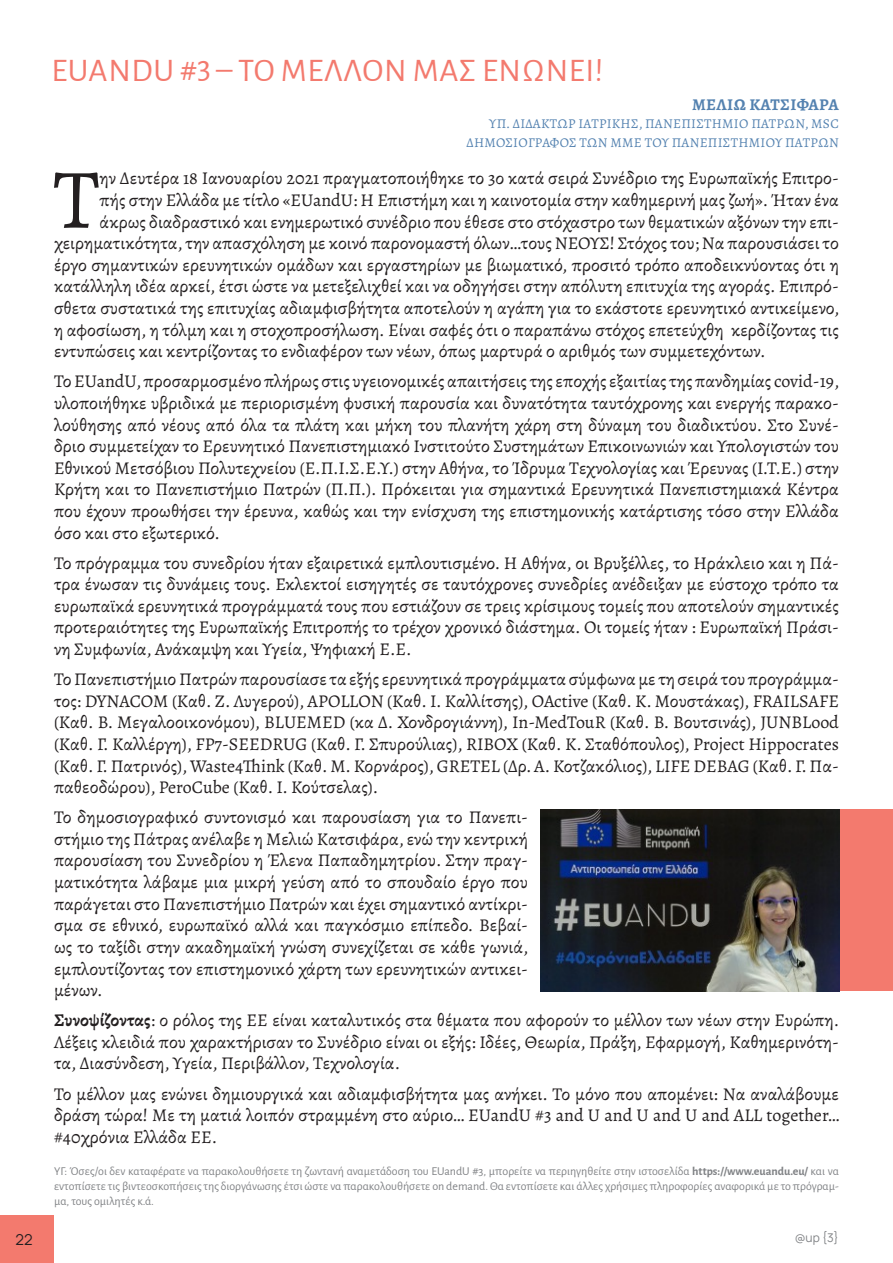
<style>
.page{position:relative;width:893px;height:1263px;background:#fff}
.page>*{position:absolute;margin:0;border:0;box-sizing:border-box;transform-origin:0 0}
._1st{font:85.05px "Alegreya";color:#231f20}
.t1{font:33px "Alegreya Sans";letter-spacing:.02em;color:#f37a6e}
.text{font:18px/21.6px "Alegreya";color:#231f20;text-align:justify}
._1st-2{font:18px "Alegreya";color:#231f20}
.author-title{font:700 16.5px "Alegreya";letter-spacing:.02em;color:#5482b0}
.t2{font:200 15px "Manrope";color:#231f20}
.author-title-2{font:13.5px "Alegreya";letter-spacing:.02em;color:#5482b0}
.bibliography{font:12px/15px "Alegreya Sans";color:#808285;text-align:justify}
.t3{font:200 12px "Manrope";color:#808285}
.s1{font-weight:700}
</style>
<div class="page">
<div style="left:0;top:1215px;width:54px;height:48px;background:#f37a6e"></div>
<div style="left:541px;top:810px;width:352px;height:181px;background:#f37a6e"></div>
<img style="left:541px;top:810px;width:299px;height:181px">
<p class="t1" style="left:51px;top:47px;width:553px">EUANDU #3 – ΤΟ ΜΕΛΛΟΝ ΜΑΣ ΕΝΩΝΕΙ!</p>
<p class="author-title" style="left:692px;top:93px;width:148px">ΜΕΛΙΏ ΚΑΤΣΙΦΆΡΑ</p>
<p class="author-title-2" style="left:489px;top:115px;width:351px">ΥΠ. ΔΙΔΆΚΤΩΡ ΙΑΤΡΙΚΉΣ, ΠΑΝΕΠΙΣΤΉΜΙΟ ΠΑΤΡΏΝ, MSC</p>
<p class="author-title-2" style="left:466px;top:134px;width:374px">ΔΗΜΟΣΙΟΓΡΆΦΟΣ ΤΩΝ ΜΜΕ ΤΟΥ ΠΑΝΕΠΙΣΤΗΜΊΟΥ ΠΑΤΡΏΝ</p>
<p class="_1st" style="left:53px;top:146px;width:48px">Τ</p>
<p class="_1st-2" style="left:100px;top:167px;width:741px">ην Δευτέρα 18 Ιανουαρίου 2021 πραγματοποιήθηκε το 3ο κατά σειρά Συνέδριο της Ευρωπαϊκής Επιτρο-</p>
<p class="_1st-2" style="left:100px;top:189px;width:741px">πής στην Ελλάδα με τίτλο «EUandU: Η Επιστήμη και η καινοτομία στην καθημερινή μας ζωή». Ήταν ένα</p>
<p class="_1st-2" style="left:100px;top:210px;width:741px">άκρως διαδραστικό και ενημερωτικό συνέδριο που έθεσε στο στόχαστρο των θεματικών αξόνων την επι-</p>
<p class="_1st-2" style="left:54px;top:232px;width:786px">χειρηματικότητα, την απασχόληση με κοινό παρονομαστή όλων…τους ΝΕΟΥΣ! Στόχος του; Να παρουσιάσει το</p>
<p class="_1st-2" style="left:54px;top:253px;width:786px">έργο σημαντικών ερευνητικών ομάδων και εργαστηρίων με βιωματικό, προσιτό τρόπο αποδεικνύοντας ότι η</p>
<p class="_1st-2" style="left:54px;top:275px;width:786px">κατάλληλη ιδέα αρκεί, έτσι ώστε να μετεξελιχθεί και να οδηγήσει στην απόλυτη επιτυχία της αγοράς. Επιπρό-</p>
<p class="_1st-2" style="left:54px;top:297px;width:787px">σθετα συστατικά της επιτυχίας αδιαμφισβήτητα αποτελούν η αγάπη για το εκάστοτε ερευνητικό αντικείμενο,</p>
<p class="_1st-2" style="left:54px;top:318px;width:786px">η αφοσίωση, η τόλμη και η στοχοπροσήλωση. Είναι σαφές ότι ο παραπάνω στόχος επετεύχθη κερδίζοντας τις</p>
<p class="_1st-2" style="left:54px;top:340px;width:713px">εντυπώσεις και κεντρίζοντας το ενδιαφέρον των νέων, όπως μαρτυρά ο αριθμός των συμμετεχόντων.</p>
<p class="text" style="left:54px;top:370px;width:787px">Το EUandU, προσαρμοσμένο πλήρως στις υγειονομικές απαιτήσεις της εποχής εξαιτίας της πανδημίας covid-19, υλοποιήθηκε υβριδικά με περιορισμένη φυσική παρουσία και δυνατότητα ταυτόχρονης και ενεργής παρακο&shy;λούθησης από νέους από όλα τα πλάτη και μήκη του πλανήτη χάρη στη δύναμη του διαδικτύου. Στο Συνέ&shy;δριο συμμετείχαν το Ερευνητικό Πανεπιστημιακό Ινστιτούτο Συστημάτων Επικοινωνιών και Υπολογιστών του Εθνικού Μετσόβιου Πολυτεχνείου (Ε.Π.Ι.Σ.Ε.Υ.) στην Αθήνα, το Ίδρυμα Τεχνολογίας και Έρευνας (Ι.Τ.Ε.) στην Κρήτη και το Πανεπιστήμιο Πατρών (Π.Π.). Πρόκειται για σημαντικά Ερευνητικά Πανεπιστημιακά Κέντρα που έχουν προωθήσει την έρευνα, καθώς και την ενίσχυση της επιστημονικής κατάρτισης τόσο στην Ελλάδα όσο και στο εξωτερικό.</p>
<p class="text" style="left:54px;top:552px;width:786px">Το πρόγραμμα του συνεδρίου ήταν εξαιρετικά εμπλουτισμένο. Η Αθήνα, οι Βρυξέλλες, το Ηράκλειο και η Πά&shy;τρα ένωσαν τις δυνάμεις τους. Εκλεκτοί εισηγητές σε ταυτόχρονες συνεδρίες ανέδειξαν με εύστοχο τρόπο τα ευρωπαϊκά ερευνητικά προγράμματά τους που εστιάζουν σε τρεις κρίσιμους τομείς που αποτελούν σημαντικές προτεραιότητες της Ευρωπαϊκής Επιτροπής το τρέχον χρονικό διάστημα. Οι τομείς ήταν : Ευρωπαϊκή Πράσι&shy;νη Συμφωνία, Ανάκαμψη και Υγεία, Ψηφιακή Ε.Ε.</p>
<p class="text" style="left:54px;top:668px;width:786px">Το Πανεπιστήμιο Πατρών παρουσίασε τα εξής ερευνητικά προγράμματα σύμφωνα με τη σειρά του προγράμμα&shy;τος: DYNACOM (Καθ. Ζ. Λυγερού), APOLLON (Καθ. Ι. Καλλίτσης), OActive (Καθ. Κ. Μουστάκας), FRAILSAFE (Καθ. Β. Μεγαλοοικονόμου), BLUEMED (κα Δ. Χονδρογιάννη), In-MedTouR (Καθ. Β. Βουτσινάς), JUNBLood (Καθ. Γ. Καλλέργη), FP7-SEEDRUG (Καθ. Γ. Σπυρούλιας), RIBOX (Καθ. Κ. Σταθόπουλος), Project Hippocrates (Καθ. Γ. Πατρινός), Waste4Think (Καθ. Μ. Κορνάρος), GRETEL (Δρ. Α. Κοτζακόλιος), LIFE DEBAG (Καθ. Γ. Πα&shy;παθεοδώρου), PeroCube (Καθ. Ι. Κούτσελας).</p>
<p class="text" style="left:54px;top:806px;width:476px">Το δημοσιογραφικό συντονισμό και παρουσίαση για το Πανεπι&shy;στήμιο της Πάτρας ανέλαβε η Μελιώ Κατσιφάρα, ενώ την κεντρική παρουσίαση του Συνεδρίου η Έλενα Παπαδημητρίου. Στην πραγ&shy;ματικότητα λάβαμε μια μικρή γεύση από το σπουδαίο έργο που παράγεται στο Πανεπιστήμιο Πατρών και έχει σημαντικό αντίκρι&shy;σμα σε εθνικό, ευρωπαϊκό αλλά και παγκόσμιο επίπεδο. Βεβαί&shy;ως το ταξίδι στην ακαδημαϊκή γνώση συνεχίζεται σε κάθε γωνιά, εμπλουτίζοντας τον επιστημονικό χάρτη των ερευνητικών αντικει&shy;μένων.</p>
<p class="text" style="left:54px;top:1009px;width:787px"><span class="s1">Συνοψίζοντας</span>: ο ρόλος της ΕΕ είναι καταλυτικός στα θέματα που αφορούν το μέλλον των νέων στην Ευρώπη.<br>Λέξεις κλειδιά που χαρακτήρισαν το Συνέδριο είναι οι εξής: Ιδέες, Θεωρία, Πράξη, Εφαρμογή, Καθημερινότη&shy;τα, Διασύνδεση, Υγεία, Περιβάλλον, Τεχνολογία.</p>
<p class="text" style="left:54px;top:1083px;width:787px">Το μέλλον μας ενώνει δημιουργικά και αδιαμφισβήτητα μας ανήκει. Το μόνο που απομένει: Να αναλάβουμε δράση τώρα! Με τη ματιά λοιπόν στραμμένη στο αύριο… EUandU #3 and U and U and U and ALL together… #40χρόνια Ελλάδα ΕΕ.</p>
<p class="bibliography" style="left:54px;top:1163px;width:786px">ΥΓ: Όσες/οι δεν καταφέρατε να παρακολουθήσετε τη ζωντανή αναμετάδοση του EUandU #3, μπορείτε να περιηγηθείτε στην ιστοσελίδα <span class="s1">https://www.euandu.eu/</span> και να εντοπίσετε τις βιντεοσκοπήσεις της διοργάνωσης έτσι ώστε να παρακολουθήσετε on demand. Θα εντοπίσετε και άλλες χρήσιμες πληροφορίες αναφορικά με το πρόγραμ&shy;μα, τους ομιλητές κ.ά.</p>
<p class="t2" style="left:16px;top:1229px;width:19px">22</p>
<p class="t3" style="left:795px;top:1229px;width:46px">@up {3}</p>
</div>
